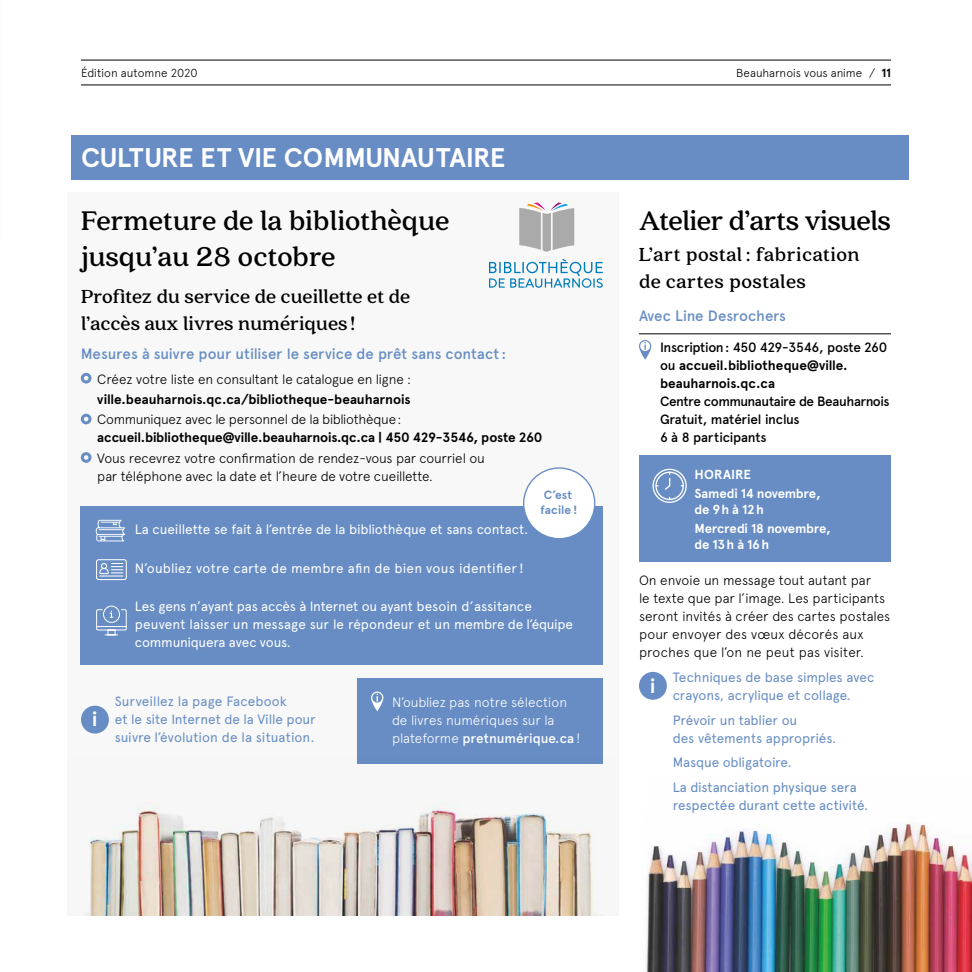
<style>
.page{position:relative;width:972px;height:972px;background:#fff}
.page>*{position:absolute;margin:0;border:0;box-sizing:border-box;transform-origin:0 0}
.t1{font:700 30px/36px "Quincy CF";letter-spacing:-.005em;color:#000}
.t2{font:700 27px "Apercu";letter-spacing:-.025em;color:#fff}
.t3{font:700 21px/27px "Quincy CF";color:#000}
.t4{font:700 21px/27px "Quincy CF";letter-spacing:.02em;color:#000}
.t5{font:700 20.25px "Apercu";color:#fff}
.t6{font:500 15px "Apercu";letter-spacing:-.005em;color:#678dc4}
.t7{font:300 13.5px/18px "Apercu";letter-spacing:-.005em;color:#000}
.t8{font:13.5px/18px "Apercu";letter-spacing:-.005em;color:#678dc4}
.t9{font:13.5px/18px "Apercu";letter-spacing:-.005em;color:#fff}
.t10{font:700 13.5px/18px "Apercu";letter-spacing:-.005em;color:#000}
.t11{font:300 13.5px/18px "Apercu";letter-spacing:-.005em;color:#fff}
.t12{font:500 13.5px/18px "Apercu";letter-spacing:-.025em;color:#000}
.t13{font:300 13.5px "Apercu";letter-spacing:-.025em;color:#000}
.t14{font:700 13.2px/19.2px "Apercu";letter-spacing:-.015em;color:#fff}
.t15{font:700 12px/15px "Apercu";letter-spacing:.005em;color:#678dc4}
.t16{font:300 11.7px "Apercu";letter-spacing:-.01em;color:#000}
.s1{font-weight:700;font-size:12px}
.s2{font-weight:500}
</style>
<div class="page">
<div style="left:72px;top:135px;width:837px;height:44px;background:#678dc4"></div>
<div style="left:68px;top:193px;width:551px;height:723px;background:#f7f8f7"></div>
<hr style="left:81px;top:60px;width:810px;height:1px;background:#000">
<hr style="left:81px;top:85px;width:810px;height:1px;background:#000">
<hr style="left:639px;top:333px;width:252px;height:1px;background:#000">
<svg style="left:639px;top:340px;width:12px;height:20px"></svg>
<svg style="left:489px;top:259px;width:114px;height:29px"></svg>
<svg style="left:519px;top:203px;width:55px;height:49px"></svg>
<div style="left:358px;top:678px;width:245px;height:85px;background:#678dc4"></div>
<svg style="left:371px;top:692px;width:12px;height:19px"></svg>
<div style="left:81px;top:706px;width:28px;height:28px;background:#678dc4;border-radius:50%"></div>
<div style="left:639px;top:672px;width:28px;height:28px;background:#678dc4;border-radius:50%"></div>
<div style="left:639px;top:456px;width:252px;height:106px;background:#678dc4"></div>
<svg style="left:652px;top:469px;width:35px;height:34px"></svg>
<img style="left:646px;top:822px;width:326px;height:150px">
<img style="left:88px;top:757px;width:515px;height:159px">
<div style="left:81px;top:373px;width:10px;height:11px;border:3px solid #678dc4;border-radius:50%"></div>
<div style="left:81px;top:414px;width:10px;height:10px;border:3px solid #678dc4;border-radius:50%"></div>
<div style="left:81px;top:452px;width:10px;height:11px;border:3px solid #678dc4;border-radius:50%"></div>
<div style="left:81px;top:506px;width:522px;height:159px;background:#678dc4"></div>
<svg style="left:96px;top:559px;width:31px;height:21px"></svg>
<svg style="left:96px;top:605px;width:31px;height:31px"></svg>
<svg style="left:96px;top:520px;width:29px;height:21px"></svg>
<div style="left:524px;top:468px;width:71px;height:71px;background:#fff;border-radius:50%"></div>
<div style="left:523px;top:467px;width:72px;height:72px;border:1px solid #678dc4;border-radius:50%"></div>
<p class="t16" style="left:81px;top:66px;width:118px">Édition automne 2020</p>
<p class="t16" style="left:736px;top:66px;width:156px">Beauharnois vous anime / <span class="s1">11</span></p>
<h2 class="t2" style="left:81px;top:141px;width:426px">CULTURE ET VIE COMMUNAUTAIRE</h2>
<h1 class="t1" style="left:81px;top:203px;width:370px">Fermeture de la bibliothèque jusqu’au 28 octobre</h1>
<h3 class="t3" style="left:81px;top:283px;width:331px">Profitez du service de cueillette et de l’accès aux livres numériques !</h3>
<p class="t6" style="left:81px;top:345px;width:427px">Mesures à suivre pour utiliser le service de prêt sans contact:</p>
<p class="t7" style="left:97px;top:370px;width:315px">Créez votre liste en consultant le catalogue en ligne :</p>
<p class="t10" style="left:97px;top:390px;width:315px">ville.beauharnois.qc.ca/bibliotheque-beauharnois</p>
<p class="t13" style="left:97px;top:412px;width:306px">Communiquez avec le personnel de la bibliothèque:</p>
<p class="t10" style="left:97px;top:429px;width:447px">accueil.bibliotheque@ville.beauharnois.qc.ca | 450 429-3546, poste 260</p>
<p class="t7" style="left:97px;top:449px;width:389px">Vous recevrez votre confirmation de rendez-vous par courriel ou par téléphone avec la date et l’heure de votre cueillette.</p>
<p class="t15" style="left:540px;top:487px;width:38px">C’est facile !</p>
<p class="t9" style="left:135px;top:520px;width:395px">La cueillette se fait à l’entrée de la bibliothèque et sans contact.</p>
<p class="t9" style="left:135px;top:559px;width:391px">N’oubliez votre carte de membre afin de bien vous identifier !</p>
<p class="t9" style="left:135px;top:597px;width:440px">Les gens n’ayant pas accès à Internet ou ayant besoin d’assitance peuvent laisser un message sur le répondeur et un membre de l’équipe communiquera avec vous.</p>
<h3 class="t5" style="left:92px;top:707px;width:7px">i</h3>
<p class="t8" style="left:115px;top:693px;width:202px">Surveillez la page Facebook<br>et le site Internet de la Ville pour suivre l’évolution de la situation.</p>
<p class="t11" style="left:392px;top:693px;width:190px">N’oubliez pas notre sélection de livres numériques sur la plateforme <span class="s2">pretnumérique.ca</span> !</p>
<h1 class="t1" style="left:639px;top:203px;width:254px">Atelier d’arts visuels</h1>
<h3 class="t4" style="left:639px;top:241px;width:222px">L’art postal : fabrication de cartes postales</h3>
<p class="t6" style="left:639px;top:307px;width:148px">Avec Line Desrochers</p>
<p class="t10" style="left:660px;top:339px;width:229px"><span class="s2">Inscription: 450 429-3546, poste 260 ou</span> accueil.bibliotheque@ville. beauharnois.qc.ca</p>
<p class="t12" style="left:660px;top:393px;width:231px">Centre communautaire de Beauharnois<br>Gratuit, matériel inclus<br>6 à 8 participants</p>
<p class="t14" style="left:694px;top:464px;width:128px">HORAIRE<br>Samedi 14 novembre,</p>
<p class="t14" style="left:694px;top:499px;width:138px">de 9h à 12h<br>Mercredi 18 novembre,</p>
<p class="t14" style="left:694px;top:534px;width:76px">de 13h à 16h</p>
<p class="t7" style="left:639px;top:571px;width:253px">On envoie un message tout autant par<br>le texte que par l’image. Les participants seront invités à créer des cartes postales pour envoyer des vœux décorés aux proches que l’on ne peut pas visiter.</p>
<p class="t8" style="left:673px;top:668px;width:203px">Techniques de base simples avec crayons, acrylique et collage.</p>
<p class="t8" style="left:673px;top:711px;width:165px">Prévoir un tablier ou<br>des vêtements appropriés.</p>
<p class="t8" style="left:673px;top:750px;width:185px;line-height:24.8px">Masque obligatoire.<br>La distanciation physique sera</p>
<p class="t8" style="left:673px;top:796px;width:197px">respectée durant cette activité.</p>
<h3 class="t5" style="left:650px;top:673px;width:7px">i</h3>
</div>
